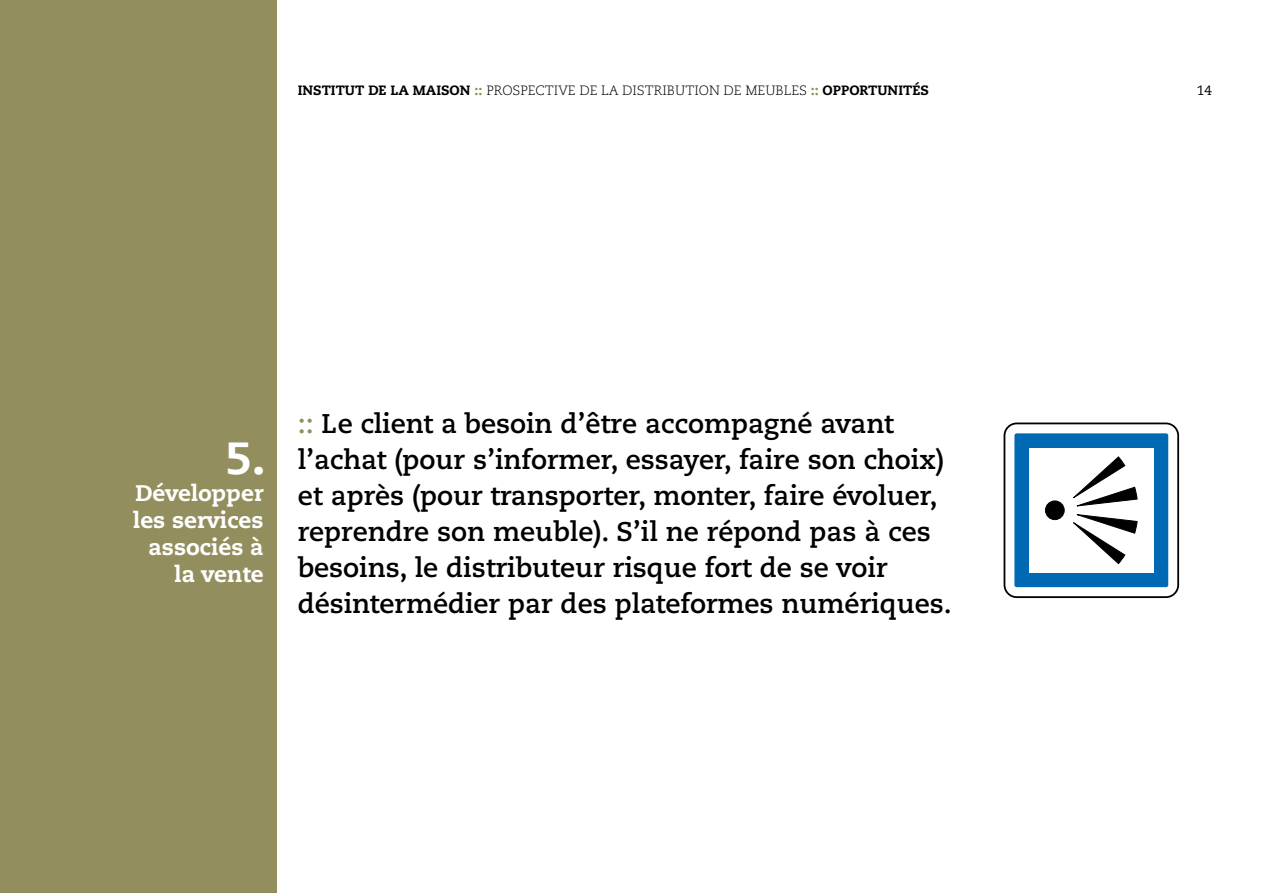
<style>
.page{position:relative;width:1263px;height:893px;background:#fff}
.page>*{position:absolute;margin:0;border:0;box-sizing:border-box;transform-origin:0 0}
.t1{font:800 45px "Caecilia LT Pro 85";color:#fff}
.t2{font:700 27px/36px "Caecilia LT Pro 75";color:#000}
.t3{font:800 22.5px/27px "Caecilia LT Pro 85";color:#fff;text-align:right}
.t4{font:300 13.5px "Caecilia LT Pro 45";color:#000}
.t5{font:13.5px "Caecilia LT Pro 55 Roman";color:#000}
.s1{font-family:"Caecilia LT Pro 85";font-weight:800}
.s2{font-family:"Caecilia LT Pro 85";font-weight:800;color:#938e5e}
.s3{color:#938e5e}
</style>
<div class="page">
<div style="left:0;top:0;width:276px;height:893px;background:#938e5e"></div>
<div style="left:1003px;top:422px;width:176px;height:176px;border:2px solid #000;border-radius:12px"></div>
<div style="left:1014px;top:433px;width:154px;height:154px;background:#0069b4;border-radius:2px"></div>
<div style="left:1029px;top:448px;width:124px;height:124px;background:#fff"></div>
<div style="left:1045px;top:501px;width:19px;height:19px;background:#000;border-radius:50%"></div>
<div style="left:1045px;top:501px;width:19px;height:19px;border:1px solid #000;border-radius:50%"></div>
<svg style="left:1073px;top:456px;width:65px;height:51px"></svg>
<svg style="left:1073px;top:514px;width:65px;height:50px"></svg>
<p class="t4" style="left:298px;top:82px;width:633px"><span class="s1">INSTITUT DE LA MAISON</span> <span class="s2">::</span> PROSPECTIVE DE LA DISTRIBUTION DE MEUBLES <span class="s2">::</span> <span class="s1">OPPORTUNITÉS</span></p>
<p class="t5" style="left:1197px;top:82px;width:17px">14</p>
<h1 class="t1" style="left:225px;top:427px;width:41px">5.</h1>
<p class="t3" style="left:133px;top:479px;width:132px">Développer les services associés à la vente</p>
<p class="t2" style="left:298px;top:405px;width:655px"><span class="s3">::</span> Le client a besoin d’être accompagné avant l’achat (pour s’informer, essayer, faire son choix) et après (pour transporter, monter, faire évoluer, reprendre son meuble). S’il ne répond pas à ces besoins, le distributeur risque fort de se voir désintermédier par des plateformes numériques.</p>
</div>
